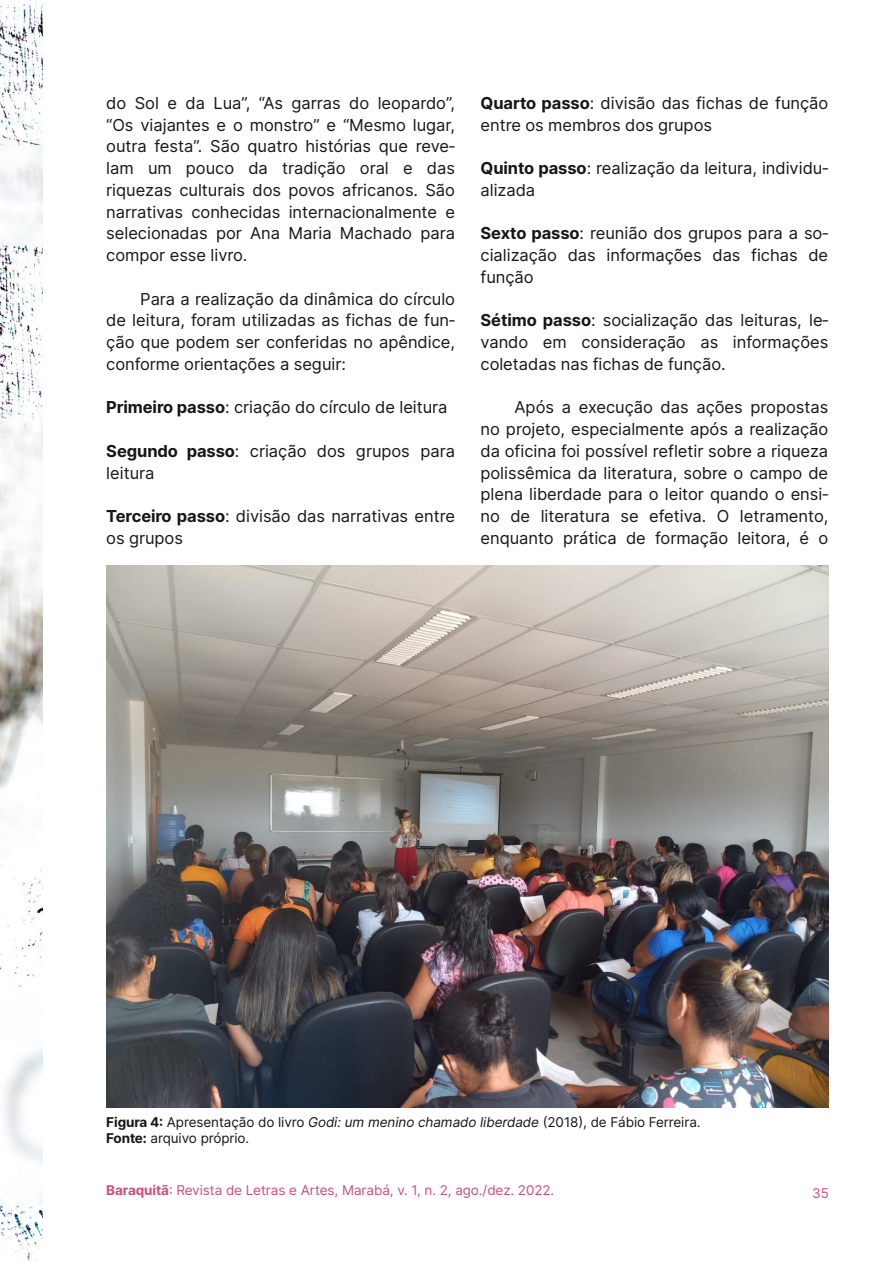
<style>
.page{position:relative;width:893px;height:1263px;background:#fff}
.page>*{position:absolute;margin:0;border:0;box-sizing:border-box;transform-origin:0 0}
.t1{font:16.5px/21.8px "Inter";color:#181715;text-align:justify}
.t2{font:13.5px/16.4px "Inter";letter-spacing:-.005em;color:#181715}
.t3{font:13.5px "Inter";letter-spacing:-.005em;color:#ce4e78}
.s1{font-weight:700}
.s2{font-style:italic}
</style>
<div class="page">
<img style="left:0;top:0;width:43px;height:1262px">
<img style="left:106px;top:565px;width:722px;height:542px">
<p class="t1" style="left:106px;top:92px;width:350px">do Sol e da Lua”, “As garras do leopardo”, “Os viajantes e o monstro” e “Mesmo lugar, outra festa”. São quatro histórias que reve‐ lam um pouco da tradição oral e das riquezas culturais dos povos africanos. São narrativas conhecidas internacionalmente e selecionadas por Ana Maria Machado para compor esse livro.</p>
<p class="t1" style="left:106px;top:288px;width:350px;text-indent:34px">Para a realização da dinâmica do círculo de leitura, foram utilizadas as fichas de fun‐ ção que podem ser conferidas no apêndice, conforme orientações a seguir:</p>
<p class="t1" style="left:106px;top:396px;width:343px"><span class="s1">Primeiro passo</span>: criação do círculo de leitura</p>
<p class="t1" style="left:106px;top:440px;width:350px"><span class="s1">Segundo passo</span>: criação dos grupos para leitura</p>
<p class="t1" style="left:106px;top:505px;width:350px"><span class="s1">Terceiro passo</span>: divisão das narrativas entre os grupos</p>
<p class="t1" style="left:480px;top:92px;width:349px"><span class="s1">Quarto passo</span>: divisão das fichas de função entre os membros dos grupos</p>
<p class="t1" style="left:480px;top:157px;width:349px"><span class="s1">Quinto passo</span>: realização da leitura, individu‐ alizada</p>
<p class="t1" style="left:480px;top:222px;width:349px"><span class="s1">Sexto passo</span>: reunião dos grupos para a so‐ cialização das informações das fichas de função</p>
<p class="t1" style="left:480px;top:309px;width:349px"><span class="s1">Sétimo passo</span>: socialização das leituras, le‐ vando em consideração as informações coletadas nas fichas de função.</p>
<p class="t1" style="left:480px;top:396px;width:349px;text-indent:34px">Após a execução das ações propostas no projeto, especialmente após a realização da oficina foi possível refletir sobre a riqueza polissêmica da literatura, sobre o campo de plena liberdade para o leitor quando o ensi‐ no de literatura se efetiva. O letramento, enquanto prática de formação leitora, é o</p>
<p class="t2" style="left:106px;top:1113px;width:596px"><span class="s1">Figura 4:</span> Apresentação do livro <span class="s2">Godi: um menino chamado liberdade</span> (2018), de Fábio Ferreira.<br><span class="s1">Fonte:</span> arquivo próprio.</p>
<p class="t3" style="left:106px;top:1182px;width:450px"><span class="s1">Baraquitã</span>: Revista de Letras e Artes, Marabá, v. 1, n. 2, ago./dez. 2022.</p>
<p class="t3" style="left:812px;top:1185px;width:18px">35</p>
</div>
